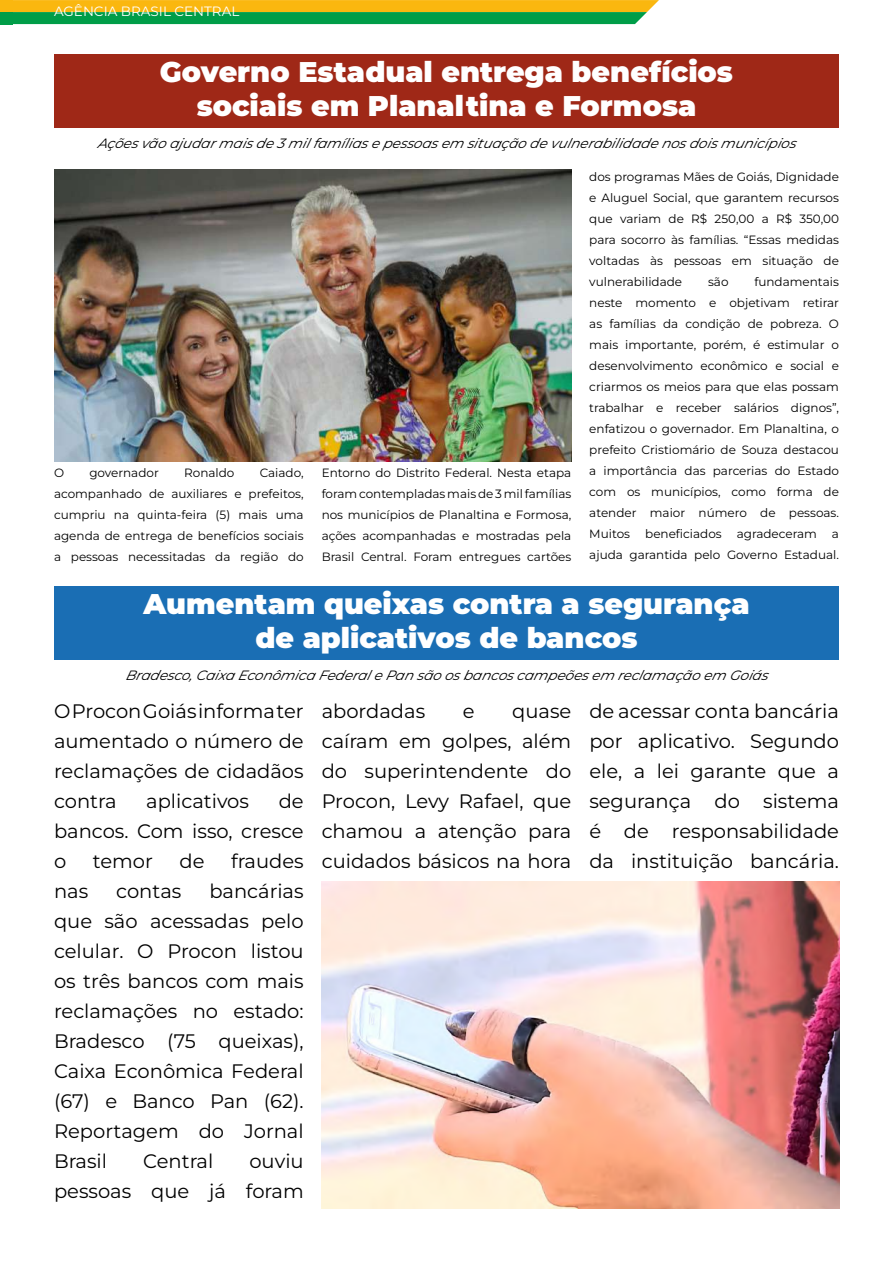
<style>
.page{position:relative;width:893px;height:1263px;background:#fff}
.page>*{position:absolute;margin:0;border:0;box-sizing:border-box;transform-origin:0 0}
.t1{font:900 28.5px/34.2px "Montserrat";color:#fff;text-align:center}
.t2{font:19.5px/30px "Montserrat";color:#000;text-align:justify}
.t3{font:italic 13.5px "Montserrat";color:#000}
.t4{font:13.5px "Montserrat";color:#fff}
.t5{font:12px/21px "Montserrat";color:#000;text-align:justify}
</style>
<div class="page">
<div style="left:6px;top:0;width:647px;height:12px;background:#fab70f"></div>
<div style="left:6px;top:12px;width:635px;height:12px;background:#009d48"></div>
<div style="left:0;top:12px;width:12px;height:12px;background:#009d48"></div>
<div style="left:0;top:0;width:12px;height:12px;background:#fab70f"></div>
<div style="left:54px;top:586px;width:785px;height:74px;background:#1a6eb4"></div>
<img style="left:322px;top:881px;width:517px;height:328px">
<div style="left:54px;top:54px;width:785px;height:74px;background:#9f2817"></div>
<img style="left:54px;top:169px;width:517px;height:292px">
<p class="t4" style="left:54px;top:2px;width:187px">AGÊNCIA BRASIL CENTRAL</p>
<h1 class="t1" style="left:160px;top:54px;width:575px">Governo Estadual entrega benefícios sociais em Planaltina e Formosa</h1>
<p class="t3" style="left:97px;top:134px;width:704px">Açõesvãoajudarmaisde3milfamíliasepessoasem situaçãodevulnerabilidadenosdoismunicípios</p>
<p class="t5" style="left:54px;top:462px;width:251px;text-indent:206px">Caiado, acompanhado de auxiliares e prefeitos, cumpriu na quinta-feira (5) mais uma agenda de entrega de benefícios sociais a pessoas necessitadas da região do</p>
<p class="t5" style="left:54px;top:462px;width:12px">O</p>
<p class="t5" style="left:89px;top:462px;width:71px">governador</p>
<p class="t5" style="left:184px;top:462px;width:52px">Ronaldo</p>
<p class="t5" style="left:322px;top:462px;width:251px">Entorno do Distrito Federal. Nesta etapa foram contempladas mais de 3 mil famílias nos municípios de Planaltina e Formosa, ações acompanhadas e mostradas pela Brasil Central. Foram entregues cartões</p>
<p class="t5" style="left:589px;top:166px;width:251px">dos programas Mães de Goiás, Dignidade e Aluguel Social, que garantem recursos que variam de R$ 250,00 a R$ 350,00 para socorro às famílias. “Essas medidas voltadas às pessoas em situação de vulnerabilidade</p>
<p class="t5" style="left:589px;top:271px;width:251px;text-indent:165px">fundamentais neste momento e objetivam retirar as famílias da condição de pobreza. O mais importante, porém, é estimular o desenvolvimento econômico e social e criarmos os meios para que elas possam trabalhar e receber salários dignos”, enfatizou o governador. Em Planaltina, o prefeito Cristiomário de Souza destacou a importância das parcerias do Estado com os municípios, como forma de atender maior número de pessoas.<br>Muitos</p>
<p class="t5" style="left:708px;top:271px;width:22px">são</p>
<p class="t5" style="left:645px;top:523px;width:78px">beneficiados</p>
<p class="t5" style="left:737px;top:523px;width:81px">agradeceram</p>
<p class="t5" style="left:589px;top:523px;width:251px;text-align:right">a<br>ajuda garantida pelo Governo Estadual.</p>
<h1 class="t1" style="left:143px;top:586px;width:608px">Aumentam queixas contra a segurança de aplicativos de bancos</h1>
<p class="t3" style="left:125px;top:666px;width:648px">Bradesco, Caixa Econômica FederalePan sãoosbancoscampeõesem reclamaçãoem Goiás</p>
<h2 class="t2" style="left:322px;top:695px;width:105px">abordadas</h2>
<h2 class="t2" style="left:463px;top:695px;width:13px">e</h2>
<h2 class="t2" style="left:54px;top:695px;width:251px">O Procon Goiás informa ter aumentado o número de reclamações de cidadãos contra</h2>
<h2 class="t2" style="left:322px;top:695px;width:251px;text-indent:191px">quase caíram em golpes, além do superintendente do Procon, Levy Rafael, que chamou a atenção para cuidados básicos na hora</h2>
<h2 class="t2" style="left:589px;top:695px;width:251px">de acessar conta bancária por aplicativo. Segundo ele, a lei garante que a segurança do sistema é de responsabilidade da instituição bancária.</h2>
<h2 class="t2" style="left:54px;top:785px;width:251px;text-indent:225px">de bancos. Com isso, cresce o</h2>
<h2 class="t2" style="left:146px;top:785px;width:104px">aplicativos</h2>
<h2 class="t2" style="left:93px;top:845px;width:62px">temor</h2>
<h2 class="t2" style="left:179px;top:845px;width:26px">de</h2>
<h2 class="t2" style="left:231px;top:845px;width:74px">fraudes</h2>
<h2 class="t2" style="left:54px;top:875px;width:251px;text-indent:155px">bancárias que são acessadas pelo celular. O Procon listou os três bancos com mais reclamações no estado:<br>Bradesco (75 queixas), Caixa Econômica Federal (67) e Banco Pan (62).<br>Reportagem do Jornal Brasil</h2>
<h2 class="t2" style="left:54px;top:875px;width:36px">nas</h2>
<h2 class="t2" style="left:116px;top:875px;width:67px">contas</h2>
<h2 class="t2" style="left:54px;top:1145px;width:251px;text-align:right">ouviu<br>pessoas que já foram</h2>
<h2 class="t2" style="left:143px;top:1145px;width:72px">Central</h2>
</div>
